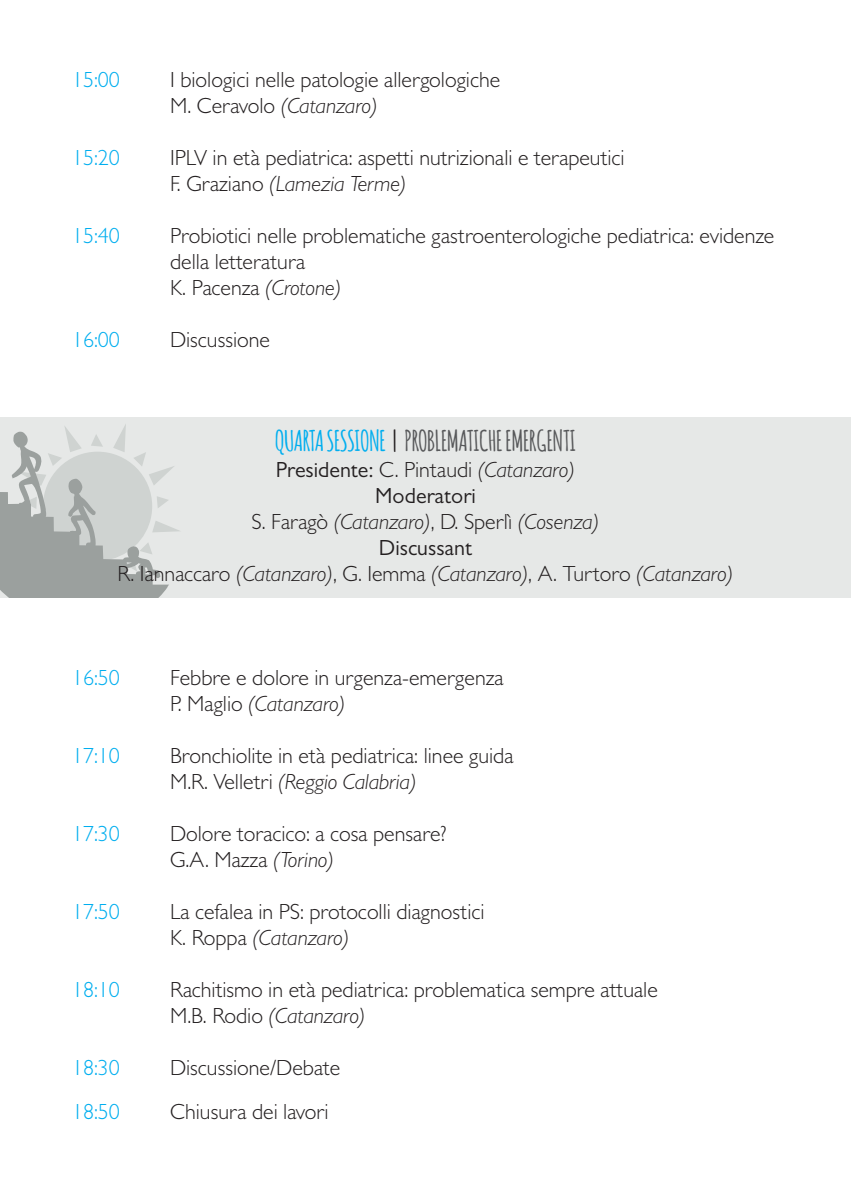
<style>
.page{position:relative;width:851px;height:1191px;background:#fff}
.page>*{position:absolute;margin:0;border:0;box-sizing:border-box;transform-origin:0 0}
.t1{font:700 28px "Amatic";color:#57585a}
.t2{font:300 22px/26px "Gill Sans MT Pro";color:#231f20}
.t3{font:italic 300 22px/26px "Gill Sans MT Pro";color:#231f20;text-align:center}
.t4{font:300 22px "Gill Sans MT Pro";color:#00aeef}
.s1{font-style:italic}
.s2{color:#00aeef}
.s3{color:#231f20}
.s4{font-weight:400;font-style:normal}
.s5{font-style:normal}
</style>
<div class="page">
<div style="left:0;top:417px;width:850px;height:180px;background:#e6e8e7"></div>
<hr style="left:850px;top:161px;width:1px;height:193px;background:#e6e8e7">
<p class="t4" style="left:72px;top:66px;width:49px">15:00</p>
<p class="t2" style="left:170px;top:66px;width:331px">I biologici nelle patologie allergologiche<br>M. Ceravolo <span class="s1">(Catanzaro)</span></p>
<p class="t4" style="left:72px;top:144px;width:49px">15:20</p>
<p class="t2" style="left:170px;top:144px;width:456px">IPLV in età pediatrica: aspetti nutrizionali e terapeutici<br>F. Graziano <span class="s1">(Lamezia Terme)</span></p>
<p class="t4" style="left:72px;top:222px;width:49px">15:40</p>
<p class="t2" style="left:170px;top:222px;width:605px">Probiotici nelle problematiche gastroenterologiche pediatrica: evidenze della letteratura<br>K. Pacenza <span class="s1">(Crotone)</span></p>
<p class="t4" style="left:72px;top:326px;width:49px">16:00</p>
<p class="t2" style="left:170px;top:326px;width:101px">Discussione</p>
<p class="t1" style="left:275px;top:421px;width:302px"><span class="s2">QUARTA SESSIONE</span> <span class="s3">|</span> PROBLEMATICHE EMERGENTI</p>
<p class="t3" style="left:118px;top:456px;width:617px"><span class="s4">Presidente:</span> <span class="s5">C. Pintaudi</span> (Catanzaro)<br><span class="s4">Moderatori<br></span><span class="s5">S. Faragò</span> (Catanzaro)<span class="s5">, D. Sperlì</span> (Cosenza)<br><span class="s4">Discussant<br></span><span class="s5">R. Iannaccaro</span> (Catanzaro)<span class="s5">, G. Iemma</span> (Catanzaro)<span class="s5">, A. Turtoro</span> (Catanzaro)</p>
<p class="t4" style="left:72px;top:664px;width:49px">16:50</p>
<p class="t2" style="left:170px;top:664px;width:335px">Febbre e dolore in urgenza-emergenza<br>P. Maglio <span class="s1">(Catanzaro)</span></p>
<p class="t4" style="left:72px;top:742px;width:49px">17:10</p>
<p class="t2" style="left:170px;top:742px;width:345px">Bronchiolite in età pediatrica: linee guida<br>M.R. Velletri <span class="s1">(Reggio Calabria)</span></p>
<p class="t4" style="left:72px;top:820px;width:49px">17:30</p>
<p class="t2" style="left:170px;top:820px;width:278px">Dolore toracico: a cosa pensare?<br>G.A. Mazza <span class="s1">(Torino)</span></p>
<p class="t4" style="left:72px;top:898px;width:49px">17:50</p>
<p class="t2" style="left:170px;top:898px;width:316px">La cefalea in PS: protocolli diagnostici<br>K. Roppa <span class="s1">(Catanzaro)</span></p>
<p class="t4" style="left:72px;top:976px;width:49px">18:10</p>
<p class="t2" style="left:170px;top:976px;width:489px">Rachitismo in età pediatrica: problematica sempre attuale<br>M.B. Rodio <span class="s1">(Catanzaro)</span></p>
<p class="t4" style="left:72px;top:1054px;width:49px">18:30</p>
<p class="t2" style="left:170px;top:1054px;width:172px">Discussione/Debate</p>
<p class="t4" style="left:72px;top:1098px;width:49px">18:50</p>
<p class="t2" style="left:170px;top:1098px;width:160px">Chiusura dei lavori</p>
</div>
